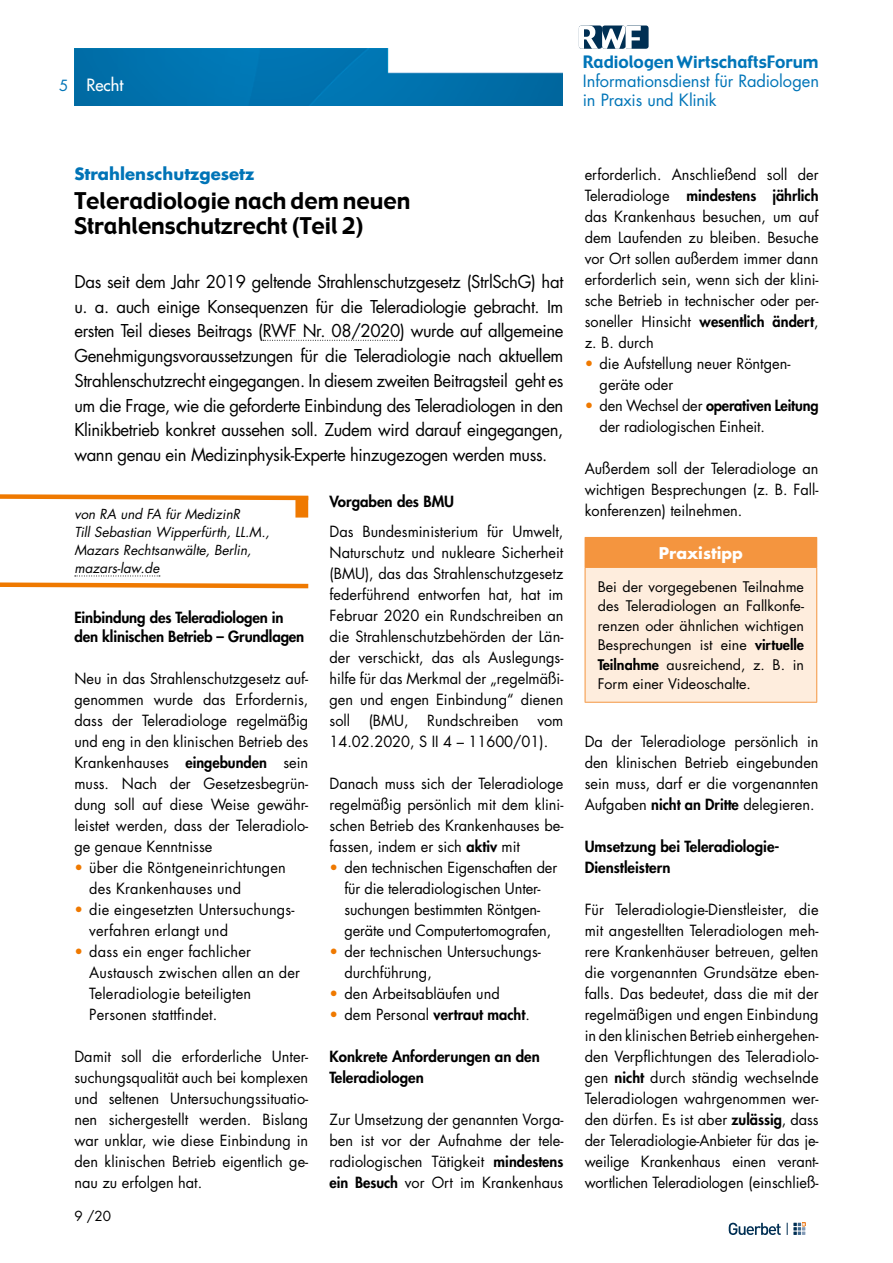
<style>
.page{position:relative;width:893px;height:1263px;background:#fff}
.page>*{position:absolute;margin:0;border:0;box-sizing:border-box;transform-origin:0 0}
.t1{font:22.5px/25.5px "Gadget";color:#000}
.t2{font:17.25px/24.8px "Futura Std";letter-spacing:-.025em;color:#000;text-align:justify}
.t3{font:16.65px "Gadget";color:#0075b8}
.t4{font:16.5px/18.8px "Futura Std";letter-spacing:-.005em;color:#0075b8}
.t5{font:700 16.5px "Futura Std";color:#0074b7}
.t6{font:500 16.5px "Futura Std";color:#fff}
.t7{font:700 15.75px "Futura Std";color:#fff}
.t8{font:15px/21px "Futura Std";color:#000;text-align:justify}
.t9{font:800 15px/21px "Futura Std";color:#000}
.t10{font:15px "Futura Std";color:#0074b7}
.t11{font:14.25px/19.5px "Futura Std";color:#000;text-align:justify}
.t12{font:italic 13.5px/18px "Futura Std";color:#000}
.t13{font:13.5px "Futura Std";color:#000}
.s1{font-weight:800}
.s2{color:#ef7900}
.s3{font-weight:400;color:#ef7900}
.s4{font-weight:400}
</style>
<div class="page">
<svg style="left:729px;top:1223px;width:52px;height:12px"></svg>
<svg style="left:787px;top:1223px;width:18px;height:12px"></svg>
<div style="left:625px;top:26px;width:24px;height:23px;background:#002f53;border-radius:3px"></div>
<svg style="left:579px;top:26px;width:62px;height:23px"></svg>
<img style="left:74px;top:49px;width:489px;height:57px">
<svg style="left:0;top:494px;width:309px;height:8px"></svg>
<div style="left:295px;top:496px;width:13px;height:21px;background:#ef7900;border:2px solid #ef7900"></div>
<svg style="left:263px;top:340px;width:138px;height:1px"></svg>
<svg style="left:0;top:576px;width:309px;height:13px"></svg>
<div style="left:585px;top:537px;width:232px;height:30px;background:#f4953f"></div>
<div style="left:585px;top:567px;width:232px;height:135px;background:#feeddd"></div>
<hr style="left:585px;top:567px;width:232px;height:1px;background:#f4953f">
<hr style="left:585px;top:568px;width:1px;height:134px;background:#f4953f">
<hr style="left:816px;top:568px;width:1px;height:134px;background:#f4953f">
<hr style="left:585px;top:702px;width:232px;height:1px;background:#f4953f">
<p class="t10" style="left:59px;top:76px;width:11px">5</p>
<p class="t6" style="left:86px;top:74px;width:38px">Recht</p>
<p class="t3" style="left:583px;top:52px;width:237px">Radiologen WirtschaftsForum</p>
<p class="t4" style="left:583px;top:72px;width:238px">Informationsdienst für Radiologen in Praxis und Klinik</p>
<p class="t5" style="left:74px;top:163px;width:181px">Strahlenschutzgesetz</p>
<h1 class="t1" style="left:74px;top:189px;width:338px">Teleradiologie nach dem neuen<br>Strahlenschutzrecht (Teil 2)</h1>
<p class="t2" style="left:74px;top:269px;width:491px">Das seit dem Jahr 2019 geltende Strahlenschutzgesetz (StrlSchG) hat u. a. auch einige Konsequenzen für die Teleradiologie gebracht. Im ersten Teil dieses Beitrags (RWF Nr. 08/2020) wurde auf allgemeine Genehmigungsvoraussetzungen für die Teleradiologie nach aktuellem Strahlenschutzrecht eingegangen. In diesem zweiten Beitragsteil geht es um die Frage, wie die geforderte Einbindung des Teleradiologen in den Klinikbetrieb konkret aussehen soll. Zudem wird darauf eingegangen, wann genau ein Medizinphysik-Experte hinzugezogen werden muss.</p>
<p class="t12" style="left:74px;top:505px;width:197px">von RA und FA für MedizinR<br>Till Sebastian Wipperfürth, LL.M.,<br>Mazars Rechtsanwälte, Berlin, mazars-law.de</p>
<p class="t9" style="left:74px;top:607px;width:231px;line-height:19.5px">Einbindung des Teleradiologen in den klinischen Betrieb – Grundlagen</p>
<p class="t8" style="left:74px;top:668px;width:235px">Neu in das Strahlenschutzgesetz auf&shy;genommen wurde das Erfordernis, dass der Teleradiologe regelmäßig und eng in den klinischen Betrieb des Krankenhauses <span class="s1">eingebunden</span> sein muss. Nach der Gesetzesbegrün&shy;dung soll auf diese Weise gewähr&shy;leistet werden, dass der Teleradiolo&shy;ge genaue Kenntnisse</p>
<p class="t8" style="left:89px;top:857px;width:198px;text-indent:-15px"><span class="s2">•</span> über die Röntgeneinrichtungen des Krankenhauses und</p>
<p class="t8" style="left:89px;top:899px;width:207px;text-indent:-15px"><span class="s2">•</span> die eingesetzten Untersuchungs&shy;verfahren erlangt und</p>
<p class="t8" style="left:89px;top:941px;width:212px;text-align:left;text-indent:-15px"><span class="s2">•</span> dass ein enger fachlicher<br>Austausch zwischen allen an der<br>Teleradiologie beteiligten<br>Personen stattfindet.</p>
<p class="t8" style="left:74px;top:1046px;width:235px">Damit soll die erforderliche Unter&shy;suchungsqualität auch bei komplexen und seltenen Untersuchungssituatio&shy;nen sichergestellt werden. Bislang war unklar, wie diese Einbindung in den klinischen Betrieb eigentlich ge&shy;nau zu erfolgen hat.</p>
<p class="t13" style="left:74px;top:1207px;width:38px">9 /20</p>
<p class="t9" style="left:330px;top:491px;width:126px">Vorgaben des BMU</p>
<p class="t8" style="left:330px;top:521px;width:235px">Das Bundesministerium für Umwelt, Naturschutz und nukleare Sicherheit (BMU), das das Strahlenschutzgesetz federführend entworfen hat, hat im Februar 2020 ein Rundschreiben an die Strahlenschutzbehörden der Län&shy;der verschickt, das als Auslegungs&shy;hilfe für das Merkmal der „regelmäßi&shy;gen und engen Einbindung“ dienen soll (BMU, Rundschreiben vom 14.02.2020, S II 4 – 11600/01).</p>
<p class="t8" style="left:330px;top:773px;width:235px">Danach muss sich der Teleradiologe regelmäßig persönlich mit dem klini&shy;schen Betrieb des Krankenhauses be&shy;fassen, indem er sich <span class="s1">aktiv</span> mit</p>
<p class="t8" style="left:330px;top:857px;width:229px;text-align:center"><span class="s2">•</span> den technischen Eigenschaften der für die teleradiologischen Unter--- suchungen bestimmten Röntgen&shy;geräte und Computertomografen,</p>
<p class="t8" style="left:344px;top:941px;width:198px;text-indent:-15px"><span class="s2">•</span> der technischen Untersuchungs&shy;durchführung,</p>
<p class="t8" style="left:330px;top:983px;width:172px"><span class="s2">•</span> den Arbeitsabläufen und</p>
<p class="t9" style="left:330px;top:1004px;width:202px"><span class="s3">•</span> <span class="s4">dem Personal</span> vertraut macht<span class="s4">.</span></p>
<p class="t9" style="left:330px;top:1046px;width:212px">Konkrete Anforderungen an den<br>Teleradiologen</p>
<p class="t8" style="left:330px;top:1109px;width:235px">Zur Umsetzung der genannten Vorga&shy;ben ist vor der Aufnahme der tele&shy;radiologischen Tätigkeit <span class="s1">mindestens ein Besuch</span> vor Ort im Krankenhaus</p>
<p class="t8" style="left:585px;top:164px;width:235px">erforderlich. Anschließend soll der Teleradiologe <span class="s1">mindestens jährlich </span>das Krankenhaus besuchen, um auf dem Laufenden zu bleiben. Besuche vor Ort sollen außerdem immer dann erforderlich sein, wenn sich der klini&shy;sche Betrieb in technischer oder per&shy;soneller Hinsicht <span class="s1">wesentlich ändert</span>, z. B. durch</p>
<p class="t8" style="left:600px;top:353px;width:192px;text-indent:-15px"><span class="s2">•</span> die Aufstellung neuer Röntgen&shy;geräte oder</p>
<p class="t8" style="left:600px;top:395px;width:220px;text-indent:-15px"><span class="s2">•</span> den Wechsel der <span class="s1">operativen Leitung </span>der radiologischen Einheit.</p>
<p class="t8" style="left:585px;top:458px;width:235px">Außerdem soll der Teleradiologe an wichtigen Besprechungen (z. B. Fall&shy;konferenzen) teilnehmen.</p>
<p class="t7" style="left:659px;top:542px;width:86px">Praxistipp</p>
<p class="t11" style="left:598px;top:577px;width:208px">Bei der vorgegebenen Teilnahme des Teleradiologen an Fallkonfe&shy;renzen oder ähnlichen wichtigen Besprechungen ist eine <span class="s1">virtuelle Teilnahme</span> ausreichend, z. B. in Form einer Videoschalte.</p>
<p class="t8" style="left:585px;top:731px;width:235px">Da der Teleradiologe persönlich in den klinischen Betrieb eingebunden sein muss, darf er die vorgenannten Aufgaben <span class="s1">nicht an Dritte</span> delegieren.</p>
<p class="t9" style="left:585px;top:836px;width:196px">Umsetzung bei Teleradiologie-<br>Dienstleistern</p>
<p class="t8" style="left:585px;top:899px;width:235px">Für Teleradiologie-Dienstleister, die mit angestellten Teleradiologen meh&shy;rere Krankenhäuser betreuen, gelten die vorgenannten Grundsätze eben&shy;falls. Das bedeutet, dass die mit der regelmäßigen und engen Einbindung in den klinischen Betrieb einhergehen&shy;den Verpflichtungen des Teleradiolo&shy;gen <span class="s1">nicht</span> durch ständig wechselnde Teleradiologen wahrgenommen wer&shy;den dürfen. Es ist aber <span class="s1">zulässig</span>, dass der Teleradiologie-Anbieter für das je&shy;weilige Krankenhaus einen verant&shy;wortlichen Teleradiologen (einschließ-</p>
</div>
